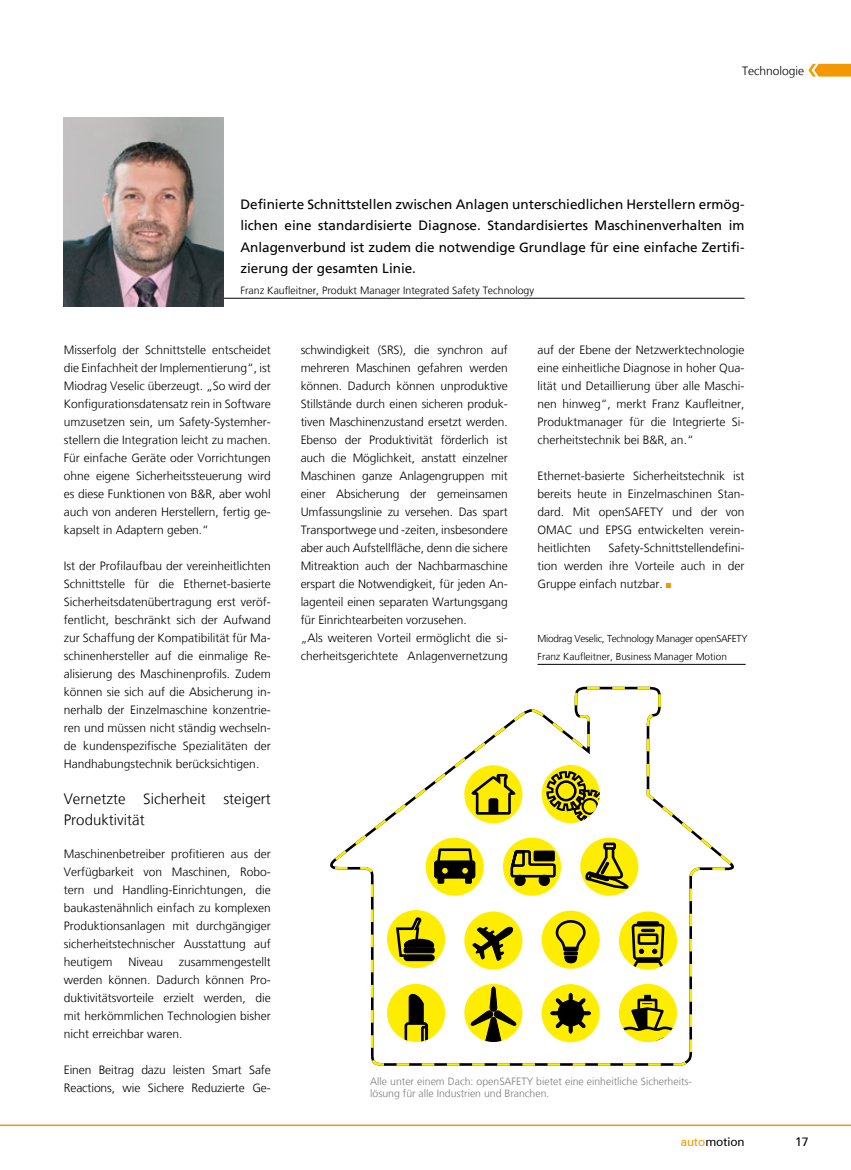
<style>
.page{position:relative;width:851px;height:1170px;background:#fff}
.page>*{position:absolute;margin:0;border:0;box-sizing:border-box;transform-origin:0 0}
.t1{font:300 15px/21px "Frutiger LT";color:#000}
.t2{font:13.5px/21px "Frutiger LT";color:#000;text-align:justify}
.t3{font:300 12px/18px "Frutiger LT";letter-spacing:-.005em;color:#000;text-align:justify}
.t4{font:12px "Zurich BT";color:#000}
.t5{font:300 10.5px/12.6px "Frutiger LT";color:#7b7c7e}
.t6{font:300 10.5px "Frutiger LT";color:#000}
.t7{font:300 10.05px/18px "Frutiger LT";letter-spacing:-.025em;color:#000}
.s1{color:#f39800}
</style>
<div class="page">
<hr style="left:0;top:1124px;width:850px;height:1px;background:#f39800">
<svg style="left:808px;top:64px;width:42px;height:13px"></svg>
<svg style="left:666px;top:583px;width:4px;height:4px"></svg>
<svg style="left:331px;top:686px;width:402px;height:379px"></svg>
<div style="left:425px;top:837px;width:58px;height:58px;background:#ffed00;border-radius:50%"></div>
<svg style="left:434px;top:848px;width:41px;height:35px"></svg>
<div style="left:503px;top:837px;width:58px;height:58px;background:#ffed00;border-radius:50%"></div>
<div style="left:514px;top:875px;width:11px;height:10px;background:#000;border-radius:50%"></div>
<div style="left:514px;top:874px;width:11px;height:11px;border:1px solid #000;border-radius:50%"></div>
<div style="left:539px;top:875px;width:10px;height:10px;background:#000;border-radius:50%"></div>
<div style="left:539px;top:874px;width:10px;height:11px;border:1px solid #000;border-radius:50%"></div>
<svg style="left:508px;top:847px;width:50px;height:32px"></svg>
<div style="left:580px;top:837px;width:58px;height:58px;background:#ffed00;border-radius:50%"></div>
<svg style="left:583px;top:841px;width:45px;height:50px"></svg>
<div style="left:464px;top:765px;width:58px;height:58px;background:#ffed00;border-radius:50%"></div>
<svg style="left:470px;top:771px;width:45px;height:45px"></svg>
<div style="left:488px;top:798px;width:10px;height:16px;background:#000;border-radius:2px"></div>
<svg style="left:541px;top:765px;width:58px;height:58px"></svg>
<svg style="left:545px;top:765px;width:54px;height:58px"></svg>
<div style="left:555px;top:780px;width:21px;height:21px;border:2px solid #000;border-radius:50%"></div>
<svg style="left:618px;top:983px;width:59px;height:58px"></svg>
<svg style="left:618px;top:994px;width:59px;height:47px;background:#c8bc27"></svg>
<div style="left:387px;top:983px;width:58px;height:58px;background:#ffed00;border-radius:50%"></div>
<svg style="left:403px;top:993px;width:26px;height:48px"></svg>
<div style="left:541px;top:984px;width:58px;height:58px;background:#ffed00;border-radius:50%"></div>
<svg style="left:550px;top:992px;width:41px;height:41px"></svg>
<div style="left:464px;top:983px;width:58px;height:58px;background:#ffed00;border-radius:50%"></div>
<svg style="left:470px;top:986px;width:46px;height:55px"></svg>
<div style="left:464px;top:911px;width:58px;height:58px;background:#ffed00;border-radius:50%"></div>
<svg style="left:472px;top:926px;width:42px;height:39px"></svg>
<div style="left:387px;top:909px;width:58px;height:59px;background:#ffed00;border-radius:50%"></div>
<svg style="left:394px;top:915px;width:41px;height:46px"></svg>
<div style="left:541px;top:910px;width:58px;height:58px;background:#ffed00;border-radius:50%"></div>
<svg style="left:555px;top:920px;width:31px;height:43px"></svg>
<div style="left:618px;top:911px;width:59px;height:58px;background:#ffed00;border-radius:50%"></div>
<div style="left:637px;top:921px;width:21px;height:5px;border:1px solid #000"></div>
<svg style="left:630px;top:922px;width:35px;height:47px"></svg>
<hr style="left:537px;top:664px;width:208px;height:1px;background:#000">
<hr style="left:215px;top:298px;width:529px;height:1px;background:#000">
<img style="left:64px;top:118px;width:160px;height:188px">
<p class="t3" style="left:742px;top:62px;width:64px">Technologie</p>
<p class="t2" style="left:240px;top:194px;width:505px">Definierte Schnittstellen zwischen Anlagen unterschiedlichen Herstellern ermög&shy;lichen eine standardisierte Diagnose. Standardisiertes Maschinenverhalten im Anlagenverbund ist zudem die notwendige Grundlage für eine einfache Zertifi&shy;zierung der gesamten Linie.</p>
<p class="t6" style="left:240px;top:284px;width:295px">Franz Kaufleitner, Produkt Manager Integrated Safety Technology</p>
<p class="t3" style="left:64px;top:340px;width:208px">Misserfolg der Schnittstelle entscheidet die Einfachheit der Implementierung“, ist Miodrag Veselic überzeugt. „So wird der Konfigurationsdatensatz rein in Software umzusetzen sein, um Safety-Systemher&shy;stellern die Integration leicht zu machen.<br>Für einfache Geräte oder Vorrichtungen ohne eigene Sicherheitssteuerung wird es diese Funktionen von B&amp;R, aber wohl auch von anderen Herstellern, fertig ge&shy;kapselt in Adaptern geben.“</p>
<p class="t3" style="left:64px;top:556px;width:208px">Ist der Profilaufbau der vereinheitlichten Schnittstelle für die Ethernet-basierte Sicherheitsdatenübertragung erst veröf&shy;fentlicht, beschränkt sich der Aufwand zur Schaffung der Kompatibilität für Ma&shy;schinenhersteller auf die einmalige Re&shy;alisierung des Maschinenprofils. Zudem können sie sich auf die Absicherung in&shy;nerhalb der Einzelmaschine konzentrie&shy;ren und müssen nicht ständig wechseln&shy;de kundenspezifische Spezialitäten der Handhabungstechnik berücksichtigen.</p>
<p class="t1" style="left:64px;top:788px;width:208px">Vernetzte Sicherheit steigert<br>Produktivität</p>
<p class="t3" style="left:64px;top:844px;width:208px">Maschinenbetreiber profitieren aus der Verfügbarkeit von Maschinen, Robo&shy;tern und Handling-Einrichtungen, die baukastenähnlich einfach zu komplexen Produktionsanlagen mit durchgängiger sicherheitstechnischer Ausstattung auf heutigem</p>
<p class="t3" style="left:64px;top:952px;width:208px;text-indent:115px">zusammengestellt werden können. Dadurch können Pro&shy;duktivitätsvorteile erzielt werden, die mit herkömmlichen Technologien bisher nicht erreichbar waren.</p>
<p class="t3" style="left:64px;top:1060px;width:208px">Einen Beitrag dazu leisten Smart Safe<br>Reactions, wie Sichere Reduzierte Ge-</p>
<p class="t3" style="left:128px;top:952px;width:36px">Niveau</p>
<p class="t3" style="left:300px;top:340px;width:208px;text-align:left">schwindigkeit (SRS), die synchron auf mehreren Maschinen gefahren werden können. Dadurch können unproduktive Stillstände durch einen sicheren produk&shy;tiven Maschinenzustand ersetzt werden.<br>Ebenso der Produktivität förderlich ist auch die Möglichkeit, anstatt einzelner Maschinen ganze Anlagengruppen mit einer Absicherung der gemeinsamen Umfassungslinie zu versehen. Das spart Transportwege und -zeiten, insbesondere aber auch Aufstellfläche, denn die sichere Mitreaktion auch der Nachbarmaschine erspart die Notwendigkeit, für jeden An&shy;lagenteil einen separaten Wartungsgang für Einrichtearbeiten vorzusehen.<br>„Als weiteren Vorteil ermöglicht die si&shy;cherheitsgerichtete Anlagenvernetzung</p>
<p class="t3" style="left:537px;top:340px;width:208px">auf der Ebene der Netzwerktechnologie eine einheitliche Diagnose in hoher Qua&shy;lität und Detaillierung über alle Maschi&shy;nen hinweg“, merkt Franz Kaufleitner, Produktmanager für die Integrierte Si&shy;cherheitstechnik bei B&amp;R, an.“</p>
<p class="t3" style="left:537px;top:466px;width:208px">Ethernet-basierte Sicherheitstechnik ist bereits heute in Einzelmaschinen Stan&shy;dard. Mit openSAFETY und der von OMAC und EPSG entwickelten verein&shy;heitlichten</p>
<p class="t3" style="left:537px;top:538px;width:208px;text-indent:71px">Safety-Schnittstellendefini&shy;tion werden ihre Vorteile auch in der Gruppe einfach nutzbar.</p>
<p class="t7" style="left:537px;top:629px;width:211px">Miodrag Veselic, Technology Manager openSAFETY<br>Franz Kaufleitner, Business Manager Motion</p>
<p class="t5" style="left:370px;top:1074px;width:323px">Alle unter einem Dach: openSAFETY bietet eine einheitliche Sicherheits&shy;lösung für alle Industrien und Branchen.</p>
<p class="t4" style="left:680px;top:1134px;width:65px"><span class="s1">auto</span>motion</p>
<p class="t4" style="left:795px;top:1134px;width:15px">17</p>
</div>
